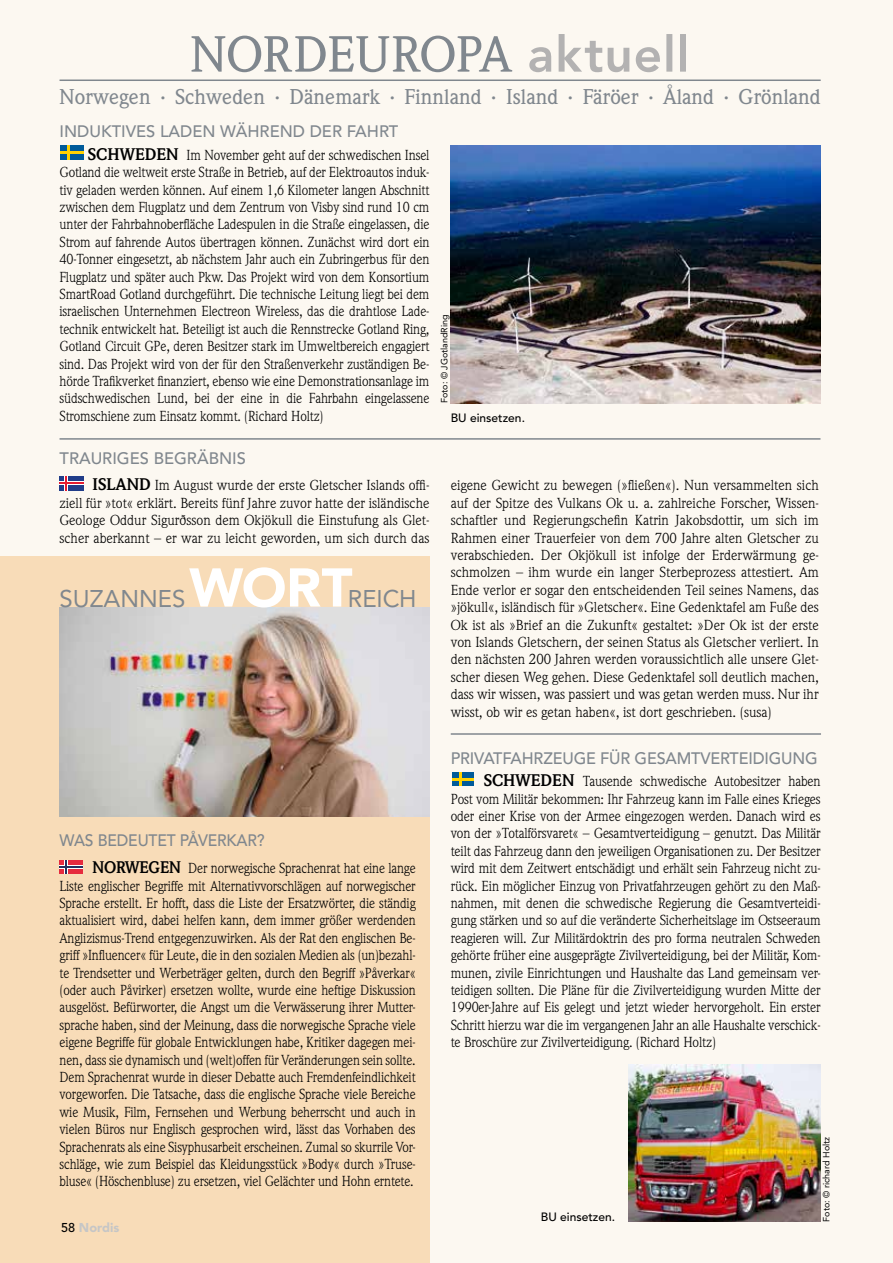
<style>
.page{position:relative;width:893px;height:1263px;background:#fcf8f1}
.page>*{position:absolute;margin:0;border:0;box-sizing:border-box;transform-origin:0 0}
.t1{font:900 54px "Avenir LT Std";color:#fff}
.t2{font:24px "Avenir LT Std";color:#80878e}
.t3{font:500 21px "Weidemann Std";color:#80878e}
.t4{font:500 16.5px "Avenir LT Std";letter-spacing:-.01em;color:#80878e}
.t5{font:500 16.5px "Avenir LT Std";letter-spacing:-.01em;color:#80878e;scale:.95 1}
.t6{font:14.25px/17.4px "Weidemann Std";letter-spacing:-.01em;color:#000;text-align:justify;scale:.94 1}
.t7{font:14.25px/17.4px "Weidemann Std";letter-spacing:-.01em;color:#000;text-align:justify}
.t8{font:14.25px/17.4px "Weidemann Std";letter-spacing:-.01em;color:#000;text-align:justify;scale:.95 1}
.t9{font:14.25px/17.4px "Weidemann Std";letter-spacing:-.01em;color:#000;text-align:justify;scale:.96 1}
.t10{font:900 12.75px "Avenir LT Std";color:#c6c6c6}
.t11{font:500 12px "Avenir LT Std";color:#000}
.t12{font:9px "Avenir LT Std";color:#000}
.s1{font-weight:700;font-size:16.5px}
.s2{font-weight:500;color:#000}
</style>
<div class="page">
<div style="left:0;top:557px;width:429px;height:706px;background:#f8dcb8"></div>
<svg style="left:529px;top:34px;width:157px;height:38px"></svg>
<svg style="left:191px;top:36px;width:321px;height:36px"></svg>
<hr style="left:60px;top:80px;width:761px;height:1px;background:#80878e">
<svg style="left:60px;top:860px;width:23px;height:13px"></svg>
<img style="left:60px;top:607px;width:369px;height:209px">
<svg style="left:60px;top:476px;width:23px;height:14px"></svg>
<div style="left:60px;top:146px;width:24px;height:14px;background:#005b9a"></div>
<hr style="left:67px;top:146px;width:3px;height:14px;background:#ffd202">
<hr style="left:60px;top:151px;width:24px;height:3px;background:#ffd202">
<hr style="left:60px;top:438px;width:760px;height:2px;background:#80878e">
<div style="left:453px;top:772px;width:21px;height:14px;background:#005b9a"></div>
<hr style="left:459px;top:772px;width:3px;height:14px;background:#ffd202">
<hr style="left:453px;top:778px;width:21px;height:3px;background:#ffd202">
<img style="left:451px;top:145px;width:369px;height:258px">
<img style="left:628px;top:1065px;width:193px;height:157px">
<hr style="left:451px;top:733px;width:370px;height:2px;background:#80878e">
<h3 class="t3" style="left:60px;top:84px;width:763px">Norwegen · Schweden · Dänemark · Finnland · Island · Färöer · Åland · Grönland</h3>
<p class="t4" style="left:60px;top:122px;width:340px">INDUKTIVES LADEN WÄHREND DER FAHRT</p>
<p class="t8" style="left:60px;top:146px;width:391px;text-indent:28px"><span class="s1">SCHWEDEN</span> Im November geht auf der schwedischen Insel Gotland die weltweit erste Straße in Betrieb, auf der Elektroautos induk&shy;tiv geladen werden können. Auf einem 1,6 Kilometer langen Abschnitt zwischen dem Flugplatz und dem Zentrum von Visby sind rund 10 cm unter der Fahrbahnoberfläche Ladespulen in die Straße eingelassen, die Strom auf fahrende Autos übertragen können. Zunächst wird dort ein 40-Tonner eingesetzt, ab nächstem Jahr auch ein Zubringerbus für den Flugplatz und später auch Pkw. Das Projekt wird von dem Konsortium SmartRoad Gotland durchgeführt. Die technische Leitung liegt bei dem israelischen Unternehmen Electreon Wireless, das die drahtlose Lade&shy;technik entwickelt hat. Beteiligt ist auch die Rennstrecke Gotland Ring, Gotland Circuit GPe, deren Besitzer stark im Umweltbereich engagiert sind. Das Projekt wird von der für den Straßenverkehr zuständigen Be&shy;hörde Trafikverket finanziert, ebenso wie eine Demonstrationsanlage im südschwedischen Lund, bei der eine in die Fahrbahn eingelassene Stromschiene zum Einsatz kommt. (Richard Holtz)</p>
<p class="t4" style="left:60px;top:448px;width:188px">TRAURIGES BEGRÄBNIS</p>
<p class="t7" style="left:60px;top:477px;width:371px;text-indent:33px"><span class="s1">ISLAND</span> Im August wurde der erste Gletscher Islands offi&shy;ziell für »tot« erklärt. Bereits fünf Jahre zuvor hatte der isländische Geologe Oddur Sigurðsson dem Okjökull die Einstufung als Glet&shy;scher aberkannt – er war zu leicht geworden, um sich durch das</p>
<h1 class="t1" style="left:189px;top:555px;width:165px">WORT</h1>
<h2 class="t2" style="left:60px;top:584px;width:127px">SUZANNES</h2>
<h2 class="t2" style="left:348px;top:584px;width:70px">REICH</h2>
<p class="t12" style="left:439px;top:403px;width:90px;rotate:-90deg">Foto: © JGotlandRing</p>
<p class="t11" style="left:451px;top:410px;width:76px">BU einsetzen.</p>
<p class="t7" style="left:451px;top:477px;width:370px">eigene Gewicht zu bewegen (»fließen«). Nun versammelten sich auf der Spitze des Vulkans Ok u. a. zahlreiche Forscher, Wissen&shy;schaftler und Regierungschefin Katrin Jakobsdottir, um sich im Rahmen einer Trauerfeier von dem 700 Jahre alten Gletscher zu verabschieden. Der Okjökull ist infolge der Erderwärmung ge&shy;schmolzen – ihm wurde ein langer Sterbeprozess attestiert. Am Ende verlor er sogar den entscheidenden Teil seines Namens, das »jökull«, isländisch für »Gletscher«. Eine Gedenktafel am Fuße des Ok ist als »Brief an die Zukunft« gestaltet: »Der Ok ist der erste von Islands Gletschern, der seinen Status als Gletscher verliert. In den nächsten 200 Jahren werden voraussichtlich alle unsere Glet&shy;scher diesen Weg gehen. Diese Gedenktafel soll deutlich machen, dass wir wissen, was passiert und was getan werden muss. Nur ihr wisst, ob wir es getan haben«, ist dort geschrieben. (susa)</p>
<p class="t5" style="left:60px;top:830px;width:218px">WAS BEDEUTET PÅVERKAR?</p>
<p class="t6" style="left:60px;top:859px;width:380px;text-indent:33px"><span class="s1">NORWEGEN</span> Der norwegische Sprachenrat hat eine lange Liste englischer Begriffe mit Alternativvorschlägen auf norwegischer Sprache erstellt. Er hofft, dass die Liste der Ersatzwörter, die ständig aktualisiert wird, dabei helfen kann, dem immer größer werdenden Anglizismus-Trend entgegenzuwirken. Als der Rat den englischen Be&shy;griff »Influencer« für Leute, die in den sozialen Medien als (un)bezahl&shy;te Trendsetter und Werbeträger gelten, durch den Begriff »Påverkar« (oder auch Påvirker) ersetzen wollte, wurde eine heftige Diskussion ausgelöst. Befürworter, die Angst um die Verwässerung ihrer Mutter&shy;sprache haben, sind der Meinung, dass die norwegische Sprache viele eigene Begriffe für globale Entwicklungen habe, Kritiker dagegen mei&shy;nen, dass sie dynamisch und (welt)offen für Veränderungen sein sollte.<br>Dem Sprachenrat wurde in dieser Debatte auch Fremdenfeindlichkeit vorgeworfen. Die Tatsache, dass die englische Sprache viele Bereiche wie Musik, Film, Fernsehen und Werbung beherrscht und auch in vielen Büros nur Englisch gesprochen wird, lässt das Vorhaben des Sprachenrats als eine Sisyphusarbeit erscheinen. Zumal so skurrile Vor&shy;schläge, wie zum Beispiel das Kleidungsstück »Body« durch »Truse&shy;bluse« (Höschenbluse) zu ersetzen, viel Gelächter und Hohn erntete.</p>
<p class="t10" style="left:61px;top:1219px;width:60px"><span class="s2">58</span> Nordis</p>
<p class="t4" style="left:451px;top:749px;width:369px">PRIVATFAHRZEUGE FÜR GESAMTVERTEIDIGUNG</p>
<p class="t9" style="left:451px;top:772px;width:387px;text-indent:33px"><span class="s1">SCHWEDEN</span> Tausende schwedische Autobesitzer haben Post vom Militär bekommen: Ihr Fahrzeug kann im Falle eines Krieges oder einer Krise von der Armee eingezogen werden. Danach wird es von der »Totalförsvaret« – Gesamtverteidigung – genutzt. Das Militär teilt das Fahrzeug dann den jeweiligen Organisationen zu. Der Besitzer wird mit dem Zeitwert entschädigt und erhält sein Fahrzeug nicht zu&shy;rück. Ein möglicher Einzug von Privatfahrzeugen gehört zu den Maß&shy;nahmen, mit denen die schwedische Regierung die Gesamtverteidi&shy;gung stärken und so auf die veränderte Sicherheitslage im Ostseeraum reagieren will. Zur Militärdoktrin des pro forma neutralen Schweden gehörte früher eine ausgeprägte Zivilverteidigung, bei der Militär, Kom&shy;munen, zivile Einrichtungen und Haushalte das Land gemeinsam ver&shy;teidigen sollten. Die Pläne für die Zivilverteidigung wurden Mitte der 1990er-Jahre auf Eis gelegt und jetzt wieder hervorgeholt. Ein erster Schritt hierzu war die im vergangenen Jahr an alle Haushalte verschick&shy;te Broschüre zur Zivilverteidigung. (Richard Holtz)</p>
<p class="t11" style="left:541px;top:1210px;width:76px">BU einsetzen.</p>
<p class="t12" style="left:821px;top:1222px;width:87px;rotate:-90deg">Foto: © richard Holtz</p>
</div>
